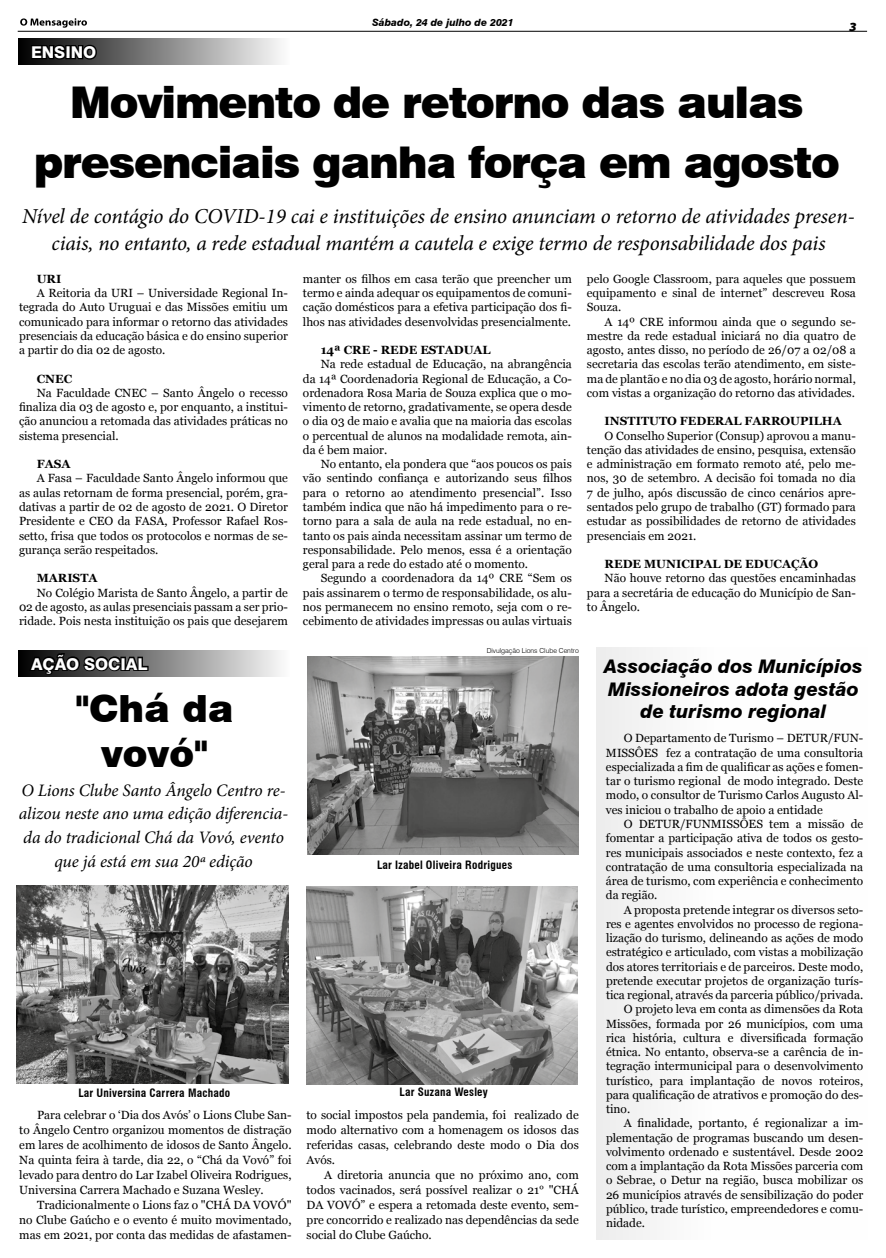
<style>
.page{position:relative;width:886px;height:1258px;background:#fff}
.page>*{position:absolute;margin:0;border:0;box-sizing:border-box;transform-origin:0 0}
.t1{font:900 43.75px/60px "Swiss 721 BT";letter-spacing:-.03em;color:#000;text-align:center}
.t2{font:900 37.5px/45px "Swiss 721 BT";color:#000;text-align:center}
.t3{font:italic 21.25px/27.5px "Minion Pro";letter-spacing:-.005em;color:#000;text-align:center}
.t4{font:italic 800 18.75px/22.5px "Swiss 721 BT";color:#000;text-align:center}
.t5{font:italic 17.5px/23.8px "Minion Pro";letter-spacing:-.005em;color:#000;text-align:center}
.t6{font:800 16.25px "Swiss 721 BT";color:#fff}
.t7{font:italic 900 semi-expanded 12.5px "Myriad Pro";color:#000}
.t8{font:11.88px/14.2px "Georgia";color:#000;text-align:justify}
.t9{font:700 11.88px "Georgia";color:#000}
.t10{font:700 condensed 11.25px "Swiss 721 BT";letter-spacing:.02em;color:#000}
.t11{font:italic 800 10px "Swiss 721 BT";color:#000}
.t12{font:300 6.88px "Swiss 721 BT";color:#000}
</style>
<div class="page">
<hr style="left:18px;top:31px;width:849px;height:1px;background:#000">
<svg style="left:20px;top:18px;width:67px;height:10px"></svg>
<div style="left:596px;top:647px;width:272px;height:593px;background:linear-gradient(to right,#f2f2f2,#fff)"></div>
<div style="left:18px;top:38px;width:271px;height:27px;background:linear-gradient(to right,#000,#fcfcfc)"></div>
<svg style="left:30px;top:41px;width:69px;height:24px"></svg>
<svg style="left:18px;top:650px;width:262px;height:27px"></svg>
<svg style="left:28px;top:651px;width:122px;height:25px"></svg>
<img style="left:307px;top:656px;width:272px;height:198px">
<img style="left:306px;top:887px;width:272px;height:197px">
<img style="left:17px;top:886px;width:271px;height:198px">
<h3 class="t6" style="left:31px;top:42px;width:67px">ENSINO</h3>
<p class="t11" style="left:372px;top:17px;width:143px">Sábado, 24 de julho de 2021</p>
<p class="t7" style="left:849px;top:18px;width:9px">3</p>
<h1 class="t1" style="left:34px;top:72px;width:807px">Movimento de retorno das aulas presenciais ganha força em agosto</h1>
<h3 class="t3" style="left:22px;top:202px;width:834px">Nível de contágio do COVID-19 cai e instituições de ensino anunciam o retorno de atividades presen&shy;ciais, no entanto, a rede estadual mantém a cautela e exige termo de responsabilidade dos pais</h3>
<p class="t9" style="left:37px;top:271px;width:26px">URI</p>
<p class="t8" style="left:19px;top:286px;width:270px;text-indent:18px">A Reitoria da URI – Universidade Regional In&shy;tegrada do Auto Uruguai e das Missões emitiu um comunicado para informar o retorno das atividades presenciais da educação básica e do ensino superior a partir do dia 02 de agosto.</p>
<p class="t9" style="left:37px;top:371px;width:37px">CNEC</p>
<p class="t8" style="left:19px;top:386px;width:270px;text-indent:18px">Na Faculdade CNEC – Santo Ângelo o recesso finaliza dia 03 de agosto e, por enquanto, a institui&shy;ção anunciou a retomada das atividades práticas no sistema presencial.</p>
<p class="t9" style="left:37px;top:456px;width:35px">FASA</p>
<p class="t8" style="left:19px;top:471px;width:270px;text-indent:18px">A Fasa – Faculdade Santo Ângelo informou que as aulas retornam de forma presencial, porém, gra&shy;dativas a partir de 02 de agosto de 2021. O Diretor Presidente e CEO da FASA, Professor Rafael Ros&shy;setto, frisa que todos os protocolos e normas de se&shy;gurança serão respeitados.</p>
<p class="t9" style="left:37px;top:570px;width:62px">MARISTA</p>
<p class="t8" style="left:19px;top:585px;width:270px;text-indent:18px">No Colégio Marista de Santo Ângelo, a partir de 02 de agosto, as aulas presenciais passam a ser prio&shy;ridade. Pois nesta instituição os pais que desejarem</p>
<p class="t8" style="left:303px;top:272px;width:270px">manter os filhos em casa terão que preencher um termo e ainda adequar os equipamentos de comuni&shy;cação domésticos para a efetiva participação dos fi&shy;lhos nas atividades desenvolvidas presencialmente.</p>
<p class="t9" style="left:321px;top:342px;width:171px">14ª CRE - REDE ESTADUAL</p>
<p class="t8" style="left:303px;top:357px;width:270px;text-indent:18px">Na rede estadual de Educação, na abrangência da 14ª Coordenadoria Regional de Educação, a Co&shy;ordenadora Rosa Maria de Souza explica que o mo&shy;vimento de retorno, gradativamente, se opera desde o dia 03 de maio e avalia que na maioria das escolas o percentual de alunos na modalidade remota, ain&shy;da é bem maior.</p>
<p class="t8" style="left:303px;top:457px;width:270px;text-indent:18px">No entanto, ela pondera que “aos poucos os pais vão sentindo confiança e autorizando seus filhos para o retorno ao atendimento presencial”. Isso também indica que não há impedimento para o re&shy;torno para a sala de aula na rede estadual, no en&shy;tanto os pais ainda necessitam assinar um termo de responsabilidade. Pelo menos, essa é a orientação geral para a rede do estado até o momento.</p>
<p class="t8" style="left:303px;top:571px;width:270px;text-indent:18px">Segundo a coordenadora da 14º CRE “Sem os pais assinarem o termo de responsabilidade, os alu&shy;nos permanecem no ensino remoto, seja com o re&shy;cebimento de atividades impressas ou aulas virtuais</p>
<p class="t8" style="left:587px;top:272px;width:270px">pelo Google Classroom, para aqueles que possuem equipamento e sinal de internet” descreveu Rosa Souza.</p>
<p class="t8" style="left:587px;top:315px;width:270px;text-indent:18px">A 14º CRE informou ainda que o segundo se&shy;mestre da rede estadual iniciará no dia quatro de agosto, antes disso, no período de 26/07 a 02/08 a secretaria das escolas terão atendimento, em siste&shy;ma de plantão e no dia 03 de agosto, horário normal, com vistas a organização do retorno das atividades.</p>
<p class="t9" style="left:605px;top:414px;width:239px">INSTITUTO FEDERAL FARROUPILHA</p>
<p class="t8" style="left:587px;top:429px;width:270px;text-indent:18px">O Conselho Superior (Consup) aprovou a manu&shy;tenção das atividades de ensino, pesquisa, extensão e administração em formato remoto até, pelo me&shy;nos, 30 de setembro. A decisão foi tomada no dia 7 de julho, após discussão de cinco cenários apre&shy;sentados pelo grupo de trabalho (GT) formado para estudar as possibilidades de retorno de atividades presenciais em 2021.</p>
<p class="t9" style="left:605px;top:556px;width:215px">REDE MUNICIPAL DE EDUCAÇÃO</p>
<p class="t8" style="left:587px;top:571px;width:270px;text-indent:18px">Não houve retorno das questões encaminhadas para a secretária de educação do Município de San&shy;to Ângelo.</p>
<h3 class="t6" style="left:31px;top:654px;width:118px">AÇÃO SOCIAL</h3>
<h2 class="t2" style="left:75px;top:686px;width:160px">"Chá da vovó"</h2>
<h3 class="t5" style="left:19px;top:778px;width:271px">O Lions Clube Santo Ângelo Centro re&shy;alizou neste ano uma edição diferencia&shy;da do tradicional Chá da Vovó, evento que já está em sua 20ª edição</h3>
<p class="t12" style="left:487px;top:646px;width:94px">Divulgação Lions Clube Centro</p>
<p class="t10" style="left:377px;top:858px;width:137px">Lar Izabel Oliveira Rodrigues</p>
<p class="t10" style="left:78px;top:1086px;width:153px">Lar Universina Carrera Machado</p>
<p class="t10" style="left:399px;top:1085px;width:90px">Lar Suzana Wesley</p>
<p class="t8" style="left:19px;top:1107px;width:274px;line-height:15px;text-indent:18px">Para celebrar o ‘Dia dos Avós’ o Lions Clube San&shy;to Ângelo Centro organizou momentos de distração em lares de acolhimento de idosos de Santo Ângelo.<br>Na quinta feira à tarde, dia 22, o “Chá da Vovó” foi levado para dentro do Lar Izabel Oliveira Rodrigues, Universina Carrera Machado e Suzana Wesley.</p>
<p class="t8" style="left:19px;top:1197px;width:274px;line-height:15px;text-indent:18px">Tradicionalmente o Lions faz o "CHÁ DA VOVÓ" no Clube Gaúcho e o evento é muito movimentado, mas em 2021, por conta das medidas de afastamen-</p>
<p class="t8" style="left:307px;top:1107px;width:274px;line-height:15px">to social impostos pela pandemia, foi realizado de modo alternativo com a homenagem os idosos das referidas casas, celebrando deste modo o Dia dos Avós.</p>
<p class="t8" style="left:307px;top:1167px;width:274px;line-height:15px;text-indent:18px">A diretoria anuncia que no próximo ano, com todos vacinados, será possível realizar o 21° "CHÁ DA VOVÓ” e espera a retomada deste evento, sem&shy;pre concorrido e realizado nas dependências da sede social do Clube Gaúcho.</p>
<h3 class="t4" style="left:604px;top:655px;width:260px">Associação dos Municípios<br>Missioneiros adota gestão de turismo regional</h3>
<p class="t8" style="left:606px;top:731px;width:259px;text-indent:18px">O Departamento de Turismo – DETUR/FUN-MISSÔES fez a contratação de uma consultoria especializada a fim de qualificar as ações e fomen&shy;tar o turismo regional de modo integrado. Deste modo, o consultor de Turismo Carlos Augusto Al&shy;ves iniciou o trabalho de apoio a entidade</p>
<p class="t8" style="left:606px;top:817px;width:259px;text-indent:18px">O DETUR/FUNMISSÔES tem a missão de fomentar a participação ativa de todos os gesto&shy;res municipais associados e neste contexto, fez a contratação de uma consultoria especializada na área de turismo, com experiência e conhecimento da região.</p>
<p class="t8" style="left:624px;top:902px;width:241px">A proposta pretende integrar os diversos seto-</p>
<p class="t8" style="left:606px;top:917px;width:259px">res e agentes envolvidos no processo de regiona-</p>
<p class="t8" style="left:606px;top:931px;width:259px">lização do turismo, delineando as ações de modo</p>
<p class="t8" style="left:606px;top:945px;width:259px">estratégico e articulado, com vistas a mobilização</p>
<p class="t8" style="left:606px;top:959px;width:259px">dos atores territoriais e de parceiros. Deste modo,</p>
<p class="t8" style="left:606px;top:974px;width:259px">pretende executar projetos de organização turís-</p>
<p class="t8" style="left:606px;top:988px;width:259px">tica regional, através da parceria público/privada.</p>
<p class="t8" style="left:624px;top:1002px;width:241px">O projeto leva em conta as dimensões da Rota</p>
<p class="t8" style="left:606px;top:1016px;width:259px">Missões, formada por 26 municípios, com uma</p>
<p class="t8" style="left:606px;top:1031px;width:259px">rica história, cultura e diversificada formação</p>
<p class="t8" style="left:606px;top:1045px;width:259px">étnica. No entanto, observa-se a carência de in-</p>
<p class="t8" style="left:606px;top:1059px;width:259px">tegração intermunicipal para o desenvolvimento</p>
<p class="t8" style="left:606px;top:1073px;width:259px">turístico, para implantação de novos roteiros,</p>
<p class="t8" style="left:606px;top:1088px;width:259px">para qualificação de atrativos e promoção do des-</p>
<p class="t8" style="left:606px;top:1102px;width:26px">tino.</p>
<p class="t8" style="left:624px;top:1116px;width:241px">A finalidade, portanto, é regionalizar a im-</p>
<p class="t8" style="left:606px;top:1130px;width:259px">plementação de programas buscando um desen-</p>
<p class="t8" style="left:606px;top:1145px;width:259px">volvimento ordenado e sustentável. Desde 2002</p>
<p class="t8" style="left:606px;top:1159px;width:259px">com a implantação da Rota Missões parceria com</p>
<p class="t8" style="left:606px;top:1173px;width:259px">o Sebrae, o Detur na região, busca mobilizar os</p>
<p class="t8" style="left:606px;top:1187px;width:259px">26 municípios através de sensibilização do poder</p>
<p class="t8" style="left:606px;top:1202px;width:259px">público, trade turístico, empreendedores e comu-</p>
<p class="t8" style="left:606px;top:1216px;width:41px">nidade.</p>
</div>
